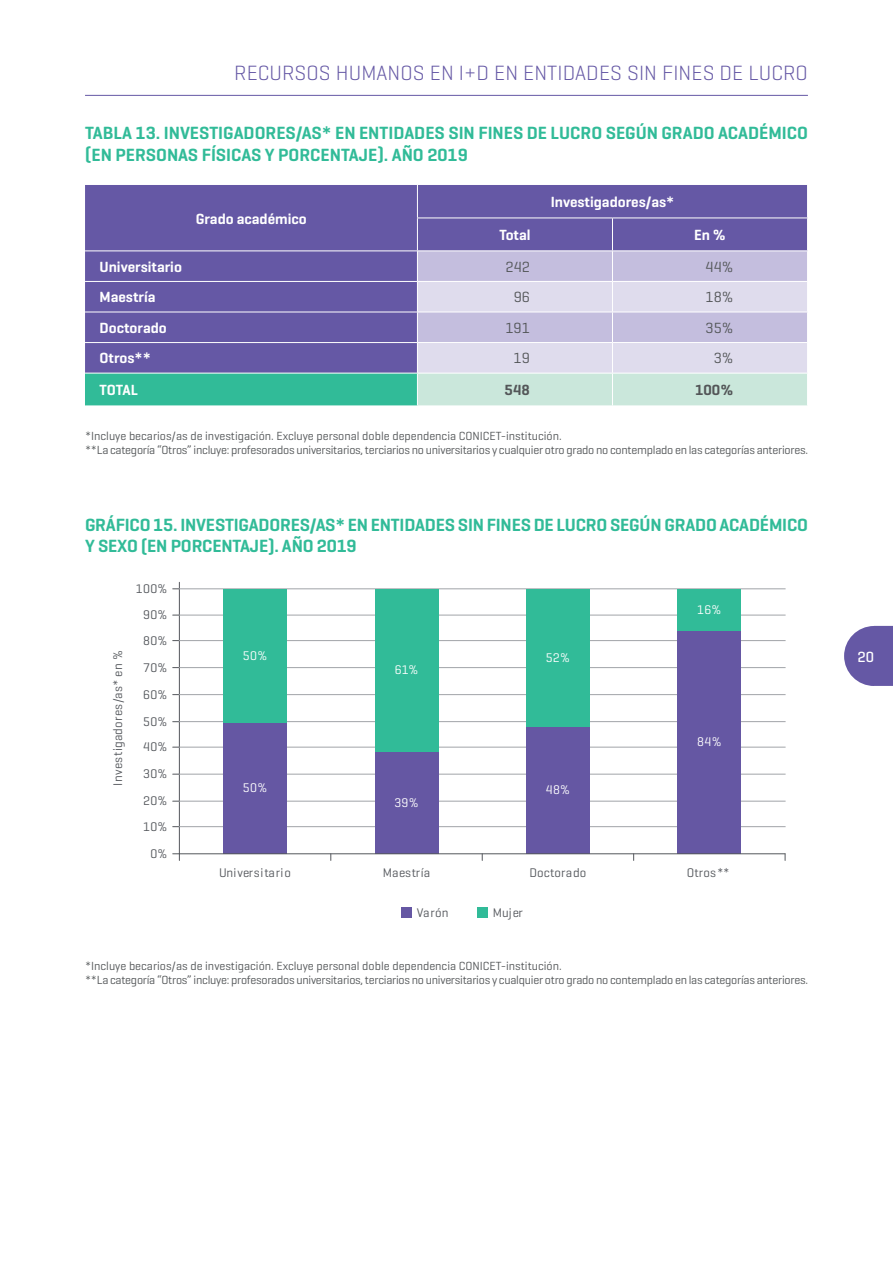
<style>
.page{position:relative;width:893px;height:1263px;background:#fff}
.page>*{position:absolute;margin:0;border:0;box-sizing:border-box;transform-origin:0 0}
.t1{font:300 21px "Geogrotesque";letter-spacing:.005em;color:#6558a5}
.t2{font:600 18px "Geogrotesque";color:#31bb98}
.t3{font:600 15px "Geogrotesque";color:#fff}
.t4{font:15px "Geogrotesque";color:#535658}
.t5{font:600 15px "Geogrotesque";color:#535658}
.t6{font:500 15px "Geogrotesque";color:#fff}
.t7{font:12.75px "Geogrotesque";letter-spacing:.03em;color:#54575c}
.t8{font:12.75px "Geogrotesque";letter-spacing:.025em;color:#fff}
.t9{font:12.75px "Geogrotesque";letter-spacing:.01em;color:#54575c}
.t10{font:12.75px "Geogrotesque";color:#54575c}
.t11{font:12px/14.4px "Geogrotesque";letter-spacing:-.02em;color:#535658}
</style>
<div class="page">
<hr style="left:85px;top:95px;width:723px;height:1px;background:#6558a5">
<svg style="left:844px;top:626px;width:49px;height:60px;background:#796eb1"></svg>
<div style="left:85px;top:185px;width:722px;height:188px;background:#6558a5"></div>
<div style="left:85px;top:373px;width:332px;height:33px;background:#31bb98"></div>
<svg style="left:418px;top:251px;width:389px;height:154px;background:#d0d2e3"></svg>
<hr style="left:417px;top:185px;width:1px;height:33px;background:#fff">
<hr style="left:417px;top:218px;width:1px;height:32px;background:#fff">
<hr style="left:612px;top:218px;width:1px;height:32px;background:#fff">
<hr style="left:85px;top:250px;width:332px;height:1px;background:#fff">
<hr style="left:85px;top:281px;width:332px;height:1px;background:#fff">
<hr style="left:85px;top:312px;width:332px;height:1px;background:#fff">
<hr style="left:85px;top:342px;width:332px;height:1px;background:#fff">
<hr style="left:85px;top:373px;width:332px;height:1px;background:#fff">
<hr style="left:85px;top:405px;width:332px;height:1px;background:#fff">
<hr style="left:417px;top:218px;width:195px;height:1px;background:#fff">
<hr style="left:612px;top:218px;width:196px;height:1px;background:#fff">
<hr style="left:417px;top:250px;width:195px;height:1px;background:#fff">
<hr style="left:417px;top:251px;width:1px;height:30px;background:#fff">
<hr style="left:612px;top:250px;width:196px;height:1px;background:#fff">
<hr style="left:612px;top:251px;width:1px;height:30px;background:#fff">
<hr style="left:417px;top:281px;width:195px;height:1px;background:#fff">
<hr style="left:417px;top:282px;width:1px;height:30px;background:#fff">
<hr style="left:612px;top:281px;width:196px;height:1px;background:#fff">
<hr style="left:612px;top:282px;width:1px;height:30px;background:#fff">
<hr style="left:417px;top:312px;width:195px;height:1px;background:#fff">
<hr style="left:417px;top:312px;width:1px;height:30px;background:#fff">
<hr style="left:612px;top:312px;width:196px;height:1px;background:#fff">
<hr style="left:612px;top:312px;width:1px;height:30px;background:#fff">
<hr style="left:612px;top:373px;width:1px;height:32px;background:#fff">
<hr style="left:417px;top:342px;width:195px;height:1px;background:#fff">
<hr style="left:417px;top:343px;width:1px;height:30px;background:#fff">
<hr style="left:612px;top:342px;width:196px;height:1px;background:#fff">
<hr style="left:612px;top:343px;width:1px;height:30px;background:#fff">
<hr style="left:417px;top:373px;width:195px;height:1px;background:#fff">
<hr style="left:612px;top:373px;width:196px;height:1px;background:#fff">
<hr style="left:179px;top:582px;width:1px;height:272px;background:#54575c">
<svg style="left:173px;top:853px;width:7px;height:7px"></svg>
<hr style="left:179px;top:826px;width:606px;height:1px;background:#a1a4a8">
<hr style="left:179px;top:801px;width:606px;height:1px;background:#a1a4a8">
<hr style="left:179px;top:774px;width:606px;height:1px;background:#a1a4a8">
<hr style="left:179px;top:747px;width:606px;height:1px;background:#a1a4a8">
<hr style="left:179px;top:721px;width:606px;height:1px;background:#a1a4a8">
<hr style="left:179px;top:694px;width:606px;height:1px;background:#a1a4a8">
<hr style="left:179px;top:667px;width:606px;height:1px;background:#a1a4a8">
<hr style="left:179px;top:640px;width:606px;height:1px;background:#a1a4a8">
<hr style="left:179px;top:615px;width:606px;height:1px;background:#a1a4a8">
<hr style="left:179px;top:589px;width:606px;height:1px;background:#a1a4a8">
<div style="left:401px;top:907px;width:11px;height:11px;background:#6557a3"></div>
<div style="left:477px;top:907px;width:11px;height:11px;background:#31bb98"></div>
<div style="left:223px;top:722px;width:64px;height:132px;background:#6557a3"></div>
<div style="left:223px;top:589px;width:64px;height:133px;background:#31bb98"></div>
<div style="left:375px;top:752px;width:63px;height:102px;background:#6557a3"></div>
<div style="left:375px;top:589px;width:63px;height:163px;background:#31bb98"></div>
<div style="left:526px;top:727px;width:64px;height:127px;background:#6557a3"></div>
<div style="left:526px;top:589px;width:64px;height:138px;background:#31bb98"></div>
<div style="left:677px;top:631px;width:64px;height:223px;background:#6557a3"></div>
<div style="left:677px;top:589px;width:64px;height:42px;background:#31bb98"></div>
<hr style="left:179px;top:853px;width:606px;height:1px;background:#54575c">
<h1 class="t1" style="left:234px;top:59px;width:537px">RECURSOS HU MANOS EN I+D EN ENTIDAD ES SIN FIN ES D E LUCRO</h1>
<h2 class="t2" style="left:85px;top:122px;width:11px">TABLA</h2>
<h2 class="t2" style="left:136px;top:122px;width:44px">13. INVES</h2>
<h2 class="t2" style="left:209px;top:122px;width:19px">TIGAD</h2>
<h2 class="t2" style="left:255px;top:122px;width:144px">ORES/AS* EN ENTIDADES</h2>
<h2 class="t2" style="left:448px;top:122px;width:40px">SIN FINES</h2>
<h2 class="t2" style="left:527px;top:122px;width:146px">DE LUCRO SEGÚNGRAD</h2>
<h2 class="t2" style="left:704px;top:122px;width:26px">O ACAD</h2>
<h2 class="t2" style="left:759px;top:122px;width:50px">ÉMICO</h2>
<h2 class="t2" style="left:85px;top:143px;width:42px">(EN PERS</h2>
<h2 class="t2" style="left:156px;top:143px;width:22px">ONAS</h2>
<h2 class="t2" style="left:202px;top:143px;width:24px">FÍSICAS</h2>
<h2 class="t2" style="left:265px;top:143px;width:46px">Y PORCEN</h2>
<h2 class="t2" style="left:341px;top:143px;width:128px">TAJE). AÑO 2019</h2>
<p class="t3" style="left:196px;top:209px;width:113px">GRADO ACADÉMICO</p>
<p class="t3" style="left:551px;top:193px;width:125px">INVESTIGADORES/AS*</p>
<p class="t3" style="left:499px;top:226px;width:33px">TOTAL</p>
<p class="t3" style="left:694px;top:226px;width:33px">EN %</p>
<p class="t3" style="left:100px;top:257px;width:84px">UNIVERSITARIO</p>
<p class="t4" style="left:506px;top:257px;width:26px">242</p>
<p class="t4" style="left:706px;top:257px;width:29px">44%</p>
<p class="t3" style="left:100px;top:288px;width:58px">MAESTRÍA</p>
<p class="t4" style="left:514px;top:288px;width:18px">96</p>
<p class="t4" style="left:706px;top:288px;width:29px">18%</p>
<p class="t3" style="left:100px;top:318px;width:69px">DOCTORADO</p>
<p class="t4" style="left:505px;top:318px;width:26px">191</p>
<p class="t4" style="left:706px;top:318px;width:29px">35%</p>
<p class="t3" style="left:99px;top:349px;width:53px">OTROS**</p>
<p class="t4" style="left:514px;top:349px;width:18px">19</p>
<p class="t4" style="left:714px;top:349px;width:21px">3%</p>
<p class="t3" style="left:99px;top:381px;width:40px">TOTAL</p>
<p class="t5" style="left:505px;top:381px;width:27px">548</p>
<p class="t5" style="left:695px;top:381px;width:40px">100%</p>
<p class="t11" style="left:85px;top:428px;width:724px">*Incluye becarios/as de investigación. Excluye personal doble dependencia CONICET-institución.<br>**La categoría “Otros” incluye: profesorados universitarios, terciarios no universitarios y cualquier otro grado no contemplado en las categorías anteriores.</p>
<h2 class="t2" style="left:85px;top:513px;width:20px">GRÁFIC</h2>
<h2 class="t2" style="left:140px;top:513px;width:56px">O 15. INVES</h2>
<h2 class="t2" style="left:225px;top:513px;width:19px">TIGAD</h2>
<h2 class="t2" style="left:269px;top:513px;width:141px">ORES/AS* EN ENTIDADES</h2>
<h2 class="t2" style="left:458px;top:513px;width:39px">SIN FINES</h2>
<h2 class="t2" style="left:534px;top:513px;width:142px">DE LUCRO SEGÚNGRAD</h2>
<h2 class="t2" style="left:706px;top:513px;width:25px">O ACAD</h2>
<h2 class="t2" style="left:760px;top:513px;width:49px">ÉMICO</h2>
<h2 class="t2" style="left:85px;top:535px;width:118px">Y SEXO (EN PORCEN</h2>
<h2 class="t2" style="left:232px;top:535px;width:126px">TAJE). AÑO 2019</h2>
<p class="t7" style="left:110px;top:785px;width:136px;rotate:-90deg">Investigadores/as* en %</p>
<p class="t7" style="left:136px;top:580px;width:33px">100%</p>
<p class="t7" style="left:143px;top:607px;width:26px">90%</p>
<p class="t7" style="left:143px;top:632px;width:26px">80%</p>
<p class="t7" style="left:143px;top:659px;width:26px">70%</p>
<p class="t7" style="left:143px;top:686px;width:26px">60%</p>
<p class="t7" style="left:143px;top:713px;width:26px">50%</p>
<p class="t7" style="left:143px;top:739px;width:26px">40%</p>
<p class="t7" style="left:143px;top:766px;width:26px">30%</p>
<p class="t7" style="left:143px;top:793px;width:26px">20%</p>
<p class="t7" style="left:143px;top:818px;width:26px">10%</p>
<p class="t7" style="left:150px;top:845px;width:19px">0%</p>
<p class="t8" style="left:243px;top:647px;width:26px">50%</p>
<p class="t8" style="left:243px;top:780px;width:26px">50%</p>
<p class="t8" style="left:395px;top:662px;width:25px">61%</p>
<p class="t8" style="left:394px;top:794px;width:26px">39%</p>
<p class="t8" style="left:546px;top:650px;width:26px">52%</p>
<p class="t8" style="left:546px;top:782px;width:26px">48%</p>
<p class="t8" style="left:697px;top:602px;width:26px">16%</p>
<p class="t8" style="left:697px;top:734px;width:26px">84%</p>
<p class="t7" style="left:219px;top:865px;width:73px">Universitario</p>
<p class="t10" style="left:383px;top:865px;width:49px">Maestría</p>
<p class="t9" style="left:529px;top:865px;width:59px">Doctorado</p>
<p class="t7" style="left:687px;top:865px;width:44px">Otros**</p>
<p class="t7" style="left:417px;top:904px;width:33px">Varón</p>
<p class="t7" style="left:493px;top:904px;width:31px">Mujer</p>
<p class="t11" style="left:85px;top:958px;width:724px">*Incluye becarios/as de investigación. Excluye personal doble dependencia CONICET-institución.<br>**La categoría “Otros” incluye: profesorados universitarios, terciarios no universitarios y cualquier otro grado no contemplado en las categorías anteriores.</p>
<p class="t6" style="left:857px;top:647px;width:18px">20</p>
</div>
